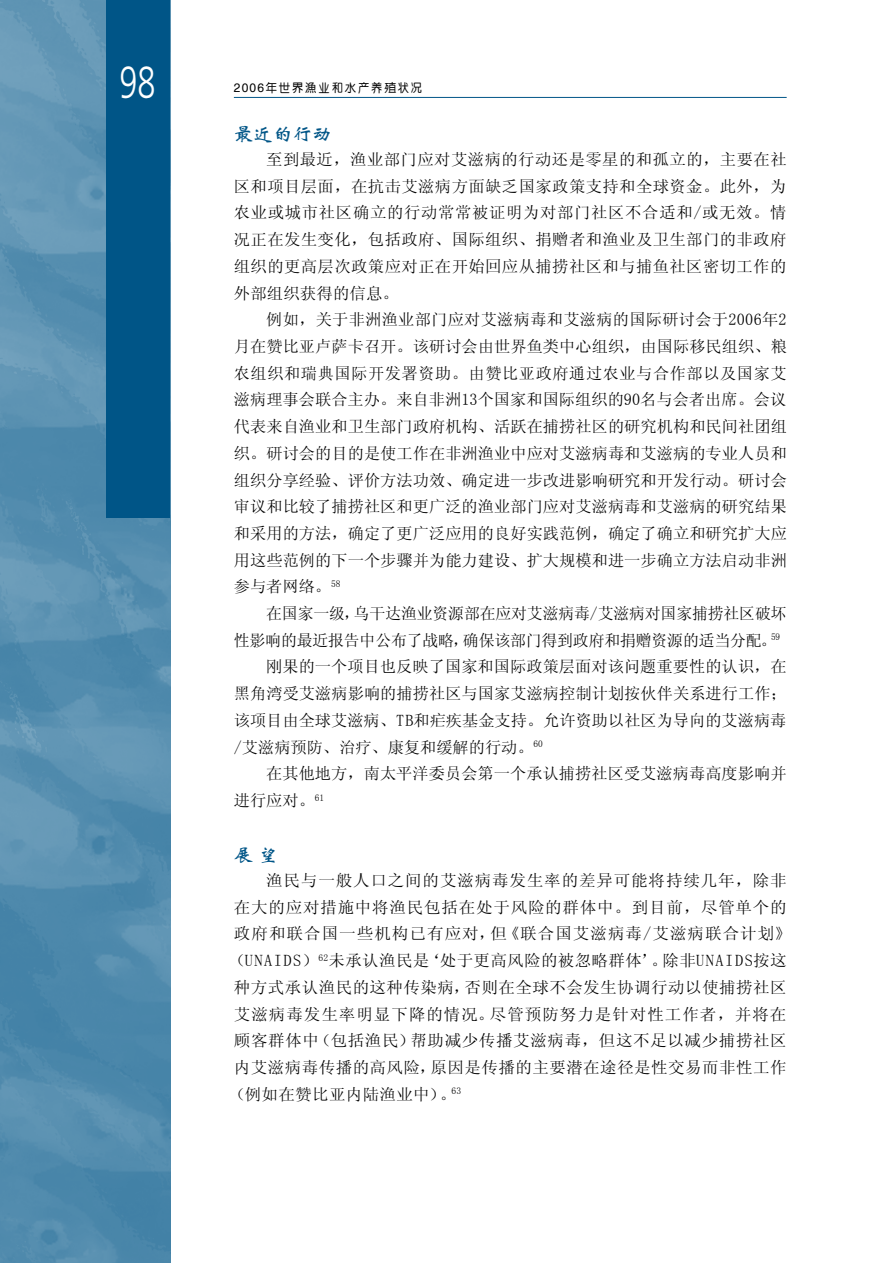
<style>
.page{position:relative;width:893px;height:1263px;background:#fff}
.page>*{position:absolute;margin:0;border:0;box-sizing:border-box;transform-origin:0 0}
.t1{font:300 45px "Frutiger LT Std";color:#fff;scale:.72 1}
.t2{font:19.5px "CT Wei Bei SJ";color:#005587}
.t3{font:16.2px/26.7px "Sim Sun";letter-spacing:.02em;color:#000;text-align:justify}
.t4{font:16.2px/26.7px "Sim Sun";letter-spacing:.04em;color:#000}
.t5{font:16.2px "Sim Sun";letter-spacing:-.01em;color:#000}
.t6{font:16.2px "Sim Sun";color:#000}
.t7{font:12px "CT Zhong Yuan SJ";letter-spacing:.1em;color:#000}
</style>
<div class="page">
<img style="left:0;top:0;width:170px;height:1263px">
<div style="left:106px;top:0;width:64px;height:518px;background:#005587"></div>
<hr style="left:234px;top:97px;width:553px;height:1px;background:#005587">
<h1 class="t1" style="left:119px;top:57px;width:52px">98</h1>
<p class="t7" style="left:234px;top:81px;width:190px">2006年世界渔业和水产养殖状况</p>
<p class="t2" style="left:234px;top:124px;width:99px">最近的行动</p>
<p class="t3" style="left:234px;top:146px;width:554px;text-indent:32px">至到最近，渔业部门应对艾滋病的行动还是零星的和孤立的，主要在社区和项目层面，在抗击艾滋病方面缺乏国家政策支持和全球资金。此外，为农业或城市社区确立的行动常常被证明为对部门社区不合适和/或无效。情况正在发生变化，包括政府、国际组织、捐赠者和渔业及卫生部门的非政府组织的更高层次政策应对正在开始回应从捕捞社区和与捕鱼社区密切工作的外部组织获得的信息。</p>
<p class="t3" style="left:234px;top:306px;width:554px;text-indent:32px">例如，关于非洲渔业部门应对艾滋病毒和艾滋病的国际研讨会于2006年2月在赞比亚卢萨卡召开。该研讨会由世界鱼类中心组织，由国际移民组织、粮农组织和瑞典国际开发署资助。由赞比亚政府通过农业与合作部以及国家艾滋病理事会联合主办。来自非洲13个国家和国际组织的90名与会者出席。会议代表来自渔业和卫生部门政府机构、活跃在捕捞社区的研究机构和民间社团组织。研讨会的目的是使工作在非洲渔业中应对艾滋病毒和艾滋病的专业人员和组织分享经验、评价方法功效、确定进一步改进影响研究和开发行动。研讨会审议和比较了捕捞社区和更广泛的渔业部门应对艾滋病毒和艾滋病的研究结果和采用的方法，确定了更广泛应用的良好实践范例，确定了确立和研究扩大应用这些范例的下一个步骤并为能力建设、扩大规模和进一步确立方法启动非洲参与者网络。<sup>58</sup></p>
<p class="t5" style="left:266px;top:605px;width:522px">在国家一级，乌干达渔业资源部在应对艾滋病毒/艾滋病对国家捕捞社区破坏</p>
<p class="t5" style="left:234px;top:632px;width:548px">性影响的最近报告中公布了战略，确保该部门得到政府和捐赠资源的适当分配。<sup>59</sup></p>
<p class="t3" style="left:266px;top:653px;width:522px">刚果的一个项目也反映了国家和国际政策层面对该问题重要性的认识，在</p>
<p class="t3" style="left:234px;top:680px;width:554px">黑角湾受艾滋病影响的捕捞社区与国家艾滋病控制计划按伙伴关系进行工作；</p>
<p class="t6" style="left:234px;top:712px;width:554px">该项目由全球艾滋病、TB和疟疾基金支持。允许资助以社区为导向的艾滋病毒</p>
<p class="t6" style="left:234px;top:739px;width:311px">/艾滋病预防、治疗、康复和缓解的行动。<sup>60</sup></p>
<p class="t3" style="left:266px;top:760px;width:522px">在其他地方，南太平洋委员会第一个承认捕捞社区受艾滋病毒高度影响并</p>
<p class="t3" style="left:234px;top:787px;width:92px">进行应对。<sup>61</sup></p>
<p class="t2" style="left:234px;top:845px;width:45px">展 望</p>
<p class="t4" style="left:229px;top:867px;width:564px;text-indent:37px">渔民与一般人口之间的艾滋病毒发生率的差异可能将持续几年，除非在大的应对措施中将渔民包括在处于风险的群体中。到目前，尽管单个的政府和联合国一些机构已有应对，但《联合国艾滋病毒/艾滋病联合计划》（UNAIDS）<sup>62</sup>未承认渔民是‘处于更高风险的被忽略群体’。除非UNAIDS按这种方式承认渔民的这种传染病，否则在全球不会发生协调行动以使捕捞社区艾滋病毒发生率明显下降的情况。尽管预防努力是针对性工作者，并将在顾客群体中（包括渔民）帮助减少传播艾滋病毒，但这不足以减少捕捞社区内艾滋病毒传播的高风险，原因是传播的主要潜在途径是性交易而非性工作（例如在赞比亚内陆渔业中）。<sup>63</sup></p>
</div>
